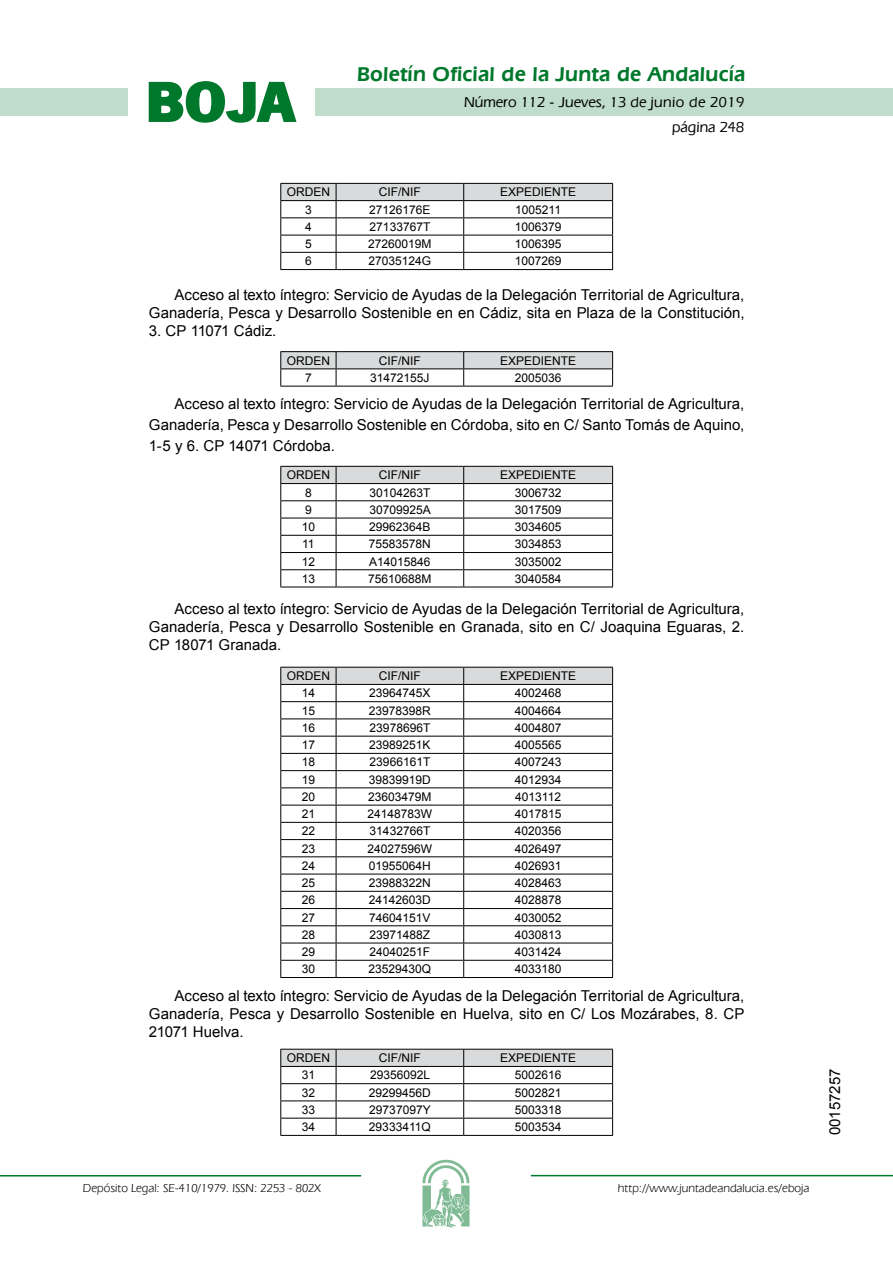
<style>
.page{position:relative;width:893px;height:1263px;background:#fff}
.page>*{position:absolute;margin:0;border:0;box-sizing:border-box;transform-origin:0 0}
.t1{font:700 57.75px "News Got T";color:#00782c;scale:1.14 1}
.t2{font:600 21px "Eras IT Cby BT";letter-spacing:.01em;color:#00782c}
.t3{font:15px/18px "Arial";color:#000;text-align:justify}
.t4{font:500 15px/24.5px "Eras IT Cby BT";color:#000;text-align:right}
.t5{font:12px "Arial";color:#000}
.t6{font:12px "Eras IT Cby BT";color:#000}
</style>
<div class="page">
<div style="left:315px;top:88px;width:577px;height:28px;background:#bfddca"></div>
<div style="left:0;top:88px;width:128px;height:28px;background:#bfddca"></div>
<hr style="left:0;top:1175px;width:361px;height:2px;background:#00782c">
<svg style="left:422px;top:1159px;width:47px;height:68px"></svg>
<hr style="left:531px;top:1175px;width:361px;height:1px;background:#00782c">
<svg style="left:148px;top:81px;width:149px;height:42px"></svg>
<svg style="left:280px;top:183px;width:333px;height:86px"></svg>
<hr style="left:280px;top:269px;width:56px;height:1px;background:#000">
<hr style="left:336px;top:269px;width:127px;height:1px;background:#000">
<hr style="left:463px;top:269px;width:150px;height:1px;background:#000">
<hr style="left:280px;top:351px;width:56px;height:1px;background:#000">
<hr style="left:336px;top:351px;width:127px;height:1px;background:#000">
<hr style="left:463px;top:351px;width:150px;height:1px;background:#000">
<svg style="left:280px;top:352px;width:333px;height:34px"></svg>
<hr style="left:280px;top:386px;width:56px;height:1px;background:#000">
<hr style="left:336px;top:386px;width:127px;height:1px;background:#000">
<hr style="left:463px;top:386px;width:150px;height:1px;background:#000">
<svg style="left:280px;top:466px;width:333px;height:121px"></svg>
<hr style="left:280px;top:587px;width:56px;height:1px;background:#000">
<hr style="left:336px;top:587px;width:127px;height:1px;background:#000">
<hr style="left:463px;top:587px;width:150px;height:1px;background:#000">
<svg style="left:280px;top:667px;width:333px;height:310px"></svg>
<hr style="left:280px;top:977px;width:56px;height:1px;background:#000">
<hr style="left:336px;top:977px;width:127px;height:1px;background:#000">
<hr style="left:463px;top:977px;width:150px;height:1px;background:#000">
<svg style="left:280px;top:1049px;width:333px;height:86px"></svg>
<hr style="left:280px;top:1135px;width:56px;height:1px;background:#000">
<hr style="left:336px;top:1135px;width:127px;height:1px;background:#000">
<hr style="left:463px;top:1135px;width:150px;height:1px;background:#000">
<h1 class="t1" style="left:145px;top:68px;width:133px">BOJA</h1>
<h2 class="t2" style="left:357px;top:62px;width:390px">Boletín Oficial de la Junta de Andalucía</h2>
<p class="t4" style="left:464px;top:90px;width:282px">Número 112 - Jueves, 13 de junio de 2019 página 248</p>
<p class="t5" style="left:287px;top:184px;width:45px">ORDEN</p>
<p class="t5" style="left:379px;top:184px;width:44px">CIF/NIF</p>
<p class="t5" style="left:500px;top:184px;width:78px">EXPEDIENTE</p>
<p class="t5" style="left:305px;top:202px;width:8px">3</p>
<p class="t5" style="left:369px;top:202px;width:63px">27126176E</p>
<p class="t5" style="left:515px;top:202px;width:47px">1005211</p>
<p class="t5" style="left:305px;top:219px;width:8px">4</p>
<p class="t5" style="left:369px;top:219px;width:62px">27133767T</p>
<p class="t5" style="left:515px;top:219px;width:48px">1006379</p>
<p class="t5" style="left:305px;top:236px;width:8px">5</p>
<p class="t5" style="left:368px;top:236px;width:65px">27260019M</p>
<p class="t5" style="left:515px;top:236px;width:48px">1006395</p>
<p class="t5" style="left:305px;top:253px;width:8px">6</p>
<p class="t5" style="left:368px;top:253px;width:64px">27035124G</p>
<p class="t5" style="left:515px;top:253px;width:48px">1007269</p>
<p class="t3" style="left:149px;top:286px;width:597px;text-align:right">Acceso al texto íntegro: Servicio de Ayudas de la Delegación Territorial de Agricultura,<br>Ganadería, Pesca y Desarrollo Sostenible en en Cádiz, sita en Plaza de la Constitución,</p>
<p class="t3" style="left:149px;top:322px;width:129px">3. CP 11071 Cádiz.</p>
<p class="t5" style="left:287px;top:353px;width:45px">ORDEN</p>
<p class="t5" style="left:379px;top:353px;width:44px">CIF/NIF</p>
<p class="t5" style="left:500px;top:353px;width:78px">EXPEDIENTE</p>
<p class="t5" style="left:305px;top:370px;width:8px">7</p>
<p class="t5" style="left:370px;top:370px;width:61px">31472155J</p>
<p class="t5" style="left:515px;top:370px;width:48px">2005036</p>
<p class="t3" style="left:149px;top:393px;width:597px;line-height:21.1px;text-indent:26px">Acceso al texto íntegro: Servicio de Ayudas de la Delegación Territorial de Agricultura, Ganadería, Pesca y Desarrollo Sostenible en Córdoba, sito en C/ Santo Tomás de Aquino, 1-5 y 6. CP 14071 Córdoba.</p>
<p class="t5" style="left:287px;top:467px;width:45px">ORDEN</p>
<p class="t5" style="left:379px;top:467px;width:44px">CIF/NIF</p>
<p class="t5" style="left:500px;top:467px;width:78px">EXPEDIENTE</p>
<p class="t5" style="left:305px;top:484px;width:8px">8</p>
<p class="t5" style="left:369px;top:484px;width:62px">30104263T</p>
<p class="t5" style="left:515px;top:484px;width:48px">3006732</p>
<p class="t5" style="left:305px;top:502px;width:8px">9</p>
<p class="t5" style="left:369px;top:502px;width:63px">30709925A</p>
<p class="t5" style="left:515px;top:502px;width:48px">3017509</p>
<p class="t5" style="left:302px;top:519px;width:15px">10</p>
<p class="t5" style="left:369px;top:519px;width:63px">29962364B</p>
<p class="t5" style="left:515px;top:519px;width:48px">3034605</p>
<p class="t5" style="left:302px;top:536px;width:14px">11</p>
<p class="t5" style="left:369px;top:536px;width:64px">75583578N</p>
<p class="t5" style="left:515px;top:536px;width:48px">3034853</p>
<p class="t5" style="left:302px;top:553px;width:15px">12</p>
<p class="t5" style="left:369px;top:553px;width:63px">A14015846</p>
<p class="t5" style="left:515px;top:553px;width:48px">3035002</p>
<p class="t5" style="left:302px;top:571px;width:15px">13</p>
<p class="t5" style="left:368px;top:571px;width:65px">75610688M</p>
<p class="t5" style="left:515px;top:571px;width:48px">3040584</p>
<p class="t3" style="left:149px;top:600px;width:597px;text-indent:26px">Acceso al texto íntegro: Servicio de Ayudas de la Delegación Territorial de Agricultura, Ganadería, Pesca y Desarrollo Sostenible en Granada, sito en C/ Joaquina Eguaras, 2.<br>CP 18071 Granada.</p>
<p class="t5" style="left:287px;top:668px;width:45px">ORDEN</p>
<p class="t5" style="left:379px;top:668px;width:44px">CIF/NIF</p>
<p class="t5" style="left:500px;top:668px;width:78px">EXPEDIENTE</p>
<p class="t5" style="left:302px;top:685px;width:15px">14</p>
<p class="t5" style="left:369px;top:685px;width:63px">23964745X</p>
<p class="t5" style="left:515px;top:685px;width:48px">4002468</p>
<p class="t5" style="left:302px;top:703px;width:15px">15</p>
<p class="t5" style="left:369px;top:703px;width:64px">23978398R</p>
<p class="t5" style="left:515px;top:703px;width:48px">4004664</p>
<p class="t5" style="left:302px;top:720px;width:15px">16</p>
<p class="t5" style="left:369px;top:720px;width:62px">23978696T</p>
<p class="t5" style="left:515px;top:720px;width:48px">4004807</p>
<p class="t5" style="left:302px;top:737px;width:15px">17</p>
<p class="t5" style="left:369px;top:737px;width:63px">23989251K</p>
<p class="t5" style="left:515px;top:737px;width:48px">4005565</p>
<p class="t5" style="left:302px;top:754px;width:15px">18</p>
<p class="t5" style="left:369px;top:754px;width:62px">23966161T</p>
<p class="t5" style="left:515px;top:754px;width:48px">4007243</p>
<p class="t5" style="left:302px;top:772px;width:15px">19</p>
<p class="t5" style="left:369px;top:772px;width:64px">39839919D</p>
<p class="t5" style="left:515px;top:772px;width:48px">4012934</p>
<p class="t5" style="left:302px;top:789px;width:15px">20</p>
<p class="t5" style="left:368px;top:789px;width:65px">23603479M</p>
<p class="t5" style="left:515px;top:789px;width:47px">4013112</p>
<p class="t5" style="left:302px;top:806px;width:15px">21</p>
<p class="t5" style="left:367px;top:806px;width:66px">24148783W</p>
<p class="t5" style="left:515px;top:806px;width:48px">4017815</p>
<p class="t5" style="left:302px;top:823px;width:15px">22</p>
<p class="t5" style="left:369px;top:823px;width:62px">31432766T</p>
<p class="t5" style="left:515px;top:823px;width:48px">4020356</p>
<p class="t5" style="left:302px;top:841px;width:15px">23</p>
<p class="t5" style="left:367px;top:841px;width:66px">24027596W</p>
<p class="t5" style="left:515px;top:841px;width:48px">4026497</p>
<p class="t5" style="left:302px;top:858px;width:15px">24</p>
<p class="t5" style="left:369px;top:858px;width:64px">01955064H</p>
<p class="t5" style="left:515px;top:858px;width:48px">4026931</p>
<p class="t5" style="left:302px;top:875px;width:15px">25</p>
<p class="t5" style="left:369px;top:875px;width:64px">23988322N</p>
<p class="t5" style="left:515px;top:875px;width:48px">4028463</p>
<p class="t5" style="left:302px;top:892px;width:15px">26</p>
<p class="t5" style="left:369px;top:892px;width:64px">24142603D</p>
<p class="t5" style="left:515px;top:892px;width:48px">4028878</p>
<p class="t5" style="left:302px;top:909px;width:15px">27</p>
<p class="t5" style="left:369px;top:909px;width:63px">74604151V</p>
<p class="t5" style="left:515px;top:909px;width:48px">4030052</p>
<p class="t5" style="left:302px;top:927px;width:15px">28</p>
<p class="t5" style="left:369px;top:927px;width:62px">23971488Z</p>
<p class="t5" style="left:515px;top:927px;width:48px">4030813</p>
<p class="t5" style="left:302px;top:944px;width:15px">29</p>
<p class="t5" style="left:369px;top:944px;width:62px">24040251F</p>
<p class="t5" style="left:515px;top:944px;width:48px">4031424</p>
<p class="t5" style="left:302px;top:961px;width:15px">30</p>
<p class="t5" style="left:368px;top:961px;width:64px">23529430Q</p>
<p class="t5" style="left:515px;top:961px;width:48px">4033180</p>
<p class="t3" style="left:149px;top:987px;width:597px;text-indent:26px">Acceso al texto íntegro: Servicio de Ayudas de la Delegación Territorial de Agricultura, Ganadería, Pesca y Desarrollo Sostenible en Huelva, sito en C/ Los Mozárabes, 8. CP 21071 Huelva.</p>
<p class="t5" style="left:287px;top:1050px;width:45px">ORDEN</p>
<p class="t5" style="left:379px;top:1050px;width:44px">CIF/NIF</p>
<p class="t5" style="left:500px;top:1050px;width:78px">EXPEDIENTE</p>
<p class="t5" style="left:302px;top:1067px;width:15px">31</p>
<p class="t5" style="left:370px;top:1067px;width:62px">29356092L</p>
<p class="t5" style="left:515px;top:1067px;width:48px">5002616</p>
<p class="t5" style="left:302px;top:1085px;width:15px">32</p>
<p class="t5" style="left:369px;top:1085px;width:64px">29299456D</p>
<p class="t5" style="left:515px;top:1085px;width:48px">5002821</p>
<p class="t5" style="left:302px;top:1102px;width:15px">33</p>
<p class="t5" style="left:369px;top:1102px;width:63px">29737097Y</p>
<p class="t5" style="left:515px;top:1102px;width:48px">5003318</p>
<p class="t5" style="left:302px;top:1119px;width:15px">34</p>
<p class="t5" style="left:369px;top:1119px;width:63px">29333411Q</p>
<p class="t5" style="left:515px;top:1119px;width:48px">5003534</p>
<p class="t6" style="left:83px;top:1181px;width:239px">Depósito Legal: SE-410/1979. ISSN: 2253 - 802X</p>
<p class="t6" style="left:618px;top:1181px;width:193px">http://www.juntadeandalucia.es/eboja</p>
<p class="t3" style="left:826px;top:1135px;width:68px;rotate:-90deg">00157257</p>
</div>
